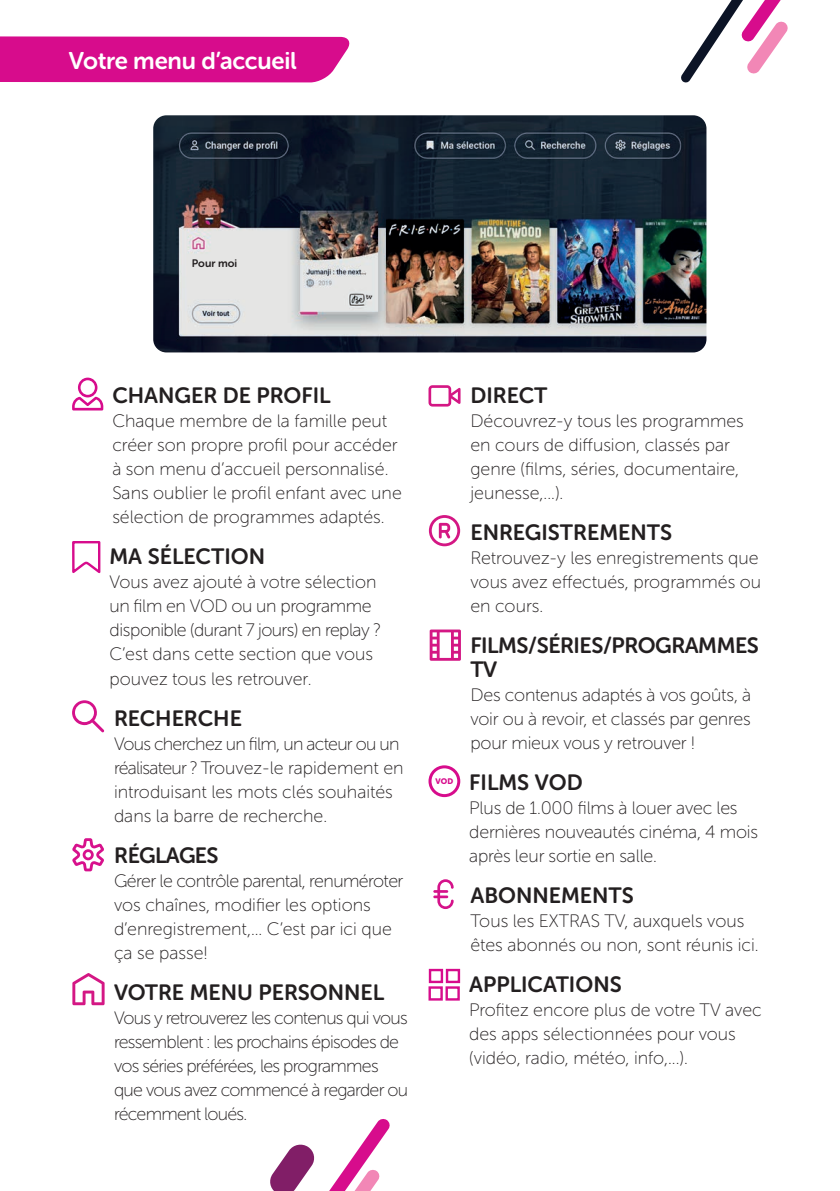
<style>
.page{position:relative;width:840px;height:1191px;background:#fff}
.page>*{position:absolute;margin:0;border:0;box-sizing:border-box;transform-origin:0 0}
.t1{font:24px "Museo Sans Rounded 700";letter-spacing:-.01em;color:#fff}
.t2{font:22px "Museo Sans Rounded 700";color:#231f20}
.t3{font:22px/24px "Museo Sans Rounded 700";letter-spacing:-.02em;color:#231f20}
.t4{font:22px "Museo Sans Rounded 700";letter-spacing:-.03em;color:#231f20}
.t5{font:18px/24px "Museo Sans Rounded 100";letter-spacing:-.005em;color:#231f20}
.t6{font:18px/24px "Museo Sans Rounded 100";letter-spacing:-.04em;color:#231f20}
.t7{font:10.8px "Museo Sans Rounded 700";color:#231f20}
.t8{font:8px "Museo Sans Rounded 900";color:#d70c8c}
</style>
<div class="page">
<div style="left:0;top:36px;width:350px;height:46px;background:#d70c8c"></div>
<svg style="left:72px;top:377px;width:31px;height:33px"></svg>
<svg style="left:72px;top:541px;width:29px;height:33px"></svg>
<svg style="left:72px;top:700px;width:32px;height:32px"></svg>
<svg style="left:72px;top:838px;width:32px;height:33px"></svg>
<svg style="left:72px;top:973px;width:33px;height:32px"></svg>
<svg style="left:428px;top:385px;width:32px;height:21px"></svg>
<svg style="left:428px;top:515px;width:32px;height:31px"></svg>
<svg style="left:429px;top:629px;width:31px;height:32px"></svg>
<div style="left:428px;top:765px;width:32px;height:32px;border:3px solid #d70c8c;border-radius:50%"></div>
<svg style="left:433px;top:879px;width:20px;height:30px"></svg>
<div style="left:428px;top:968px;width:15px;height:15px;border:2px solid #d70c8c"></div>
<div style="left:445px;top:968px;width:15px;height:15px;border:2px solid #d70c8c"></div>
<div style="left:428px;top:986px;width:14px;height:14px;border:2px solid #d70c8c"></div>
<div style="left:445px;top:986px;width:14px;height:14px;border:2px solid #d70c8c"></div>
<svg style="left:681px;top:0;width:107px;height:83px"></svg>
<svg style="left:270px;top:1119px;width:120px;height:72px"></svg>
<img style="left:153px;top:115px;width:553px;height:237px">
<h1 class="t1" style="left:69px;top:47px;width:229px">Votre menu d’accueil</h1>
<p class="t7" style="left:192px;top:257px;width:47px">Pour moi</p>
<p class="t2" style="left:112px;top:383px;width:220px">CHANGER DE PROFIL</p>
<p class="t5" style="left:112px;top:409px;width:291px">Chaque membre de la famille peut créer son propre profil pour accéder à son menu d’accueil personnalisé.<br>Sans oublier le profil enfant avec une sélection de programmes adaptés.</p>
<p class="t2" style="left:109px;top:544px;width:157px">MA SÉLECTION</p>
<p class="t5" style="left:109px;top:570px;width:273px">Vous avez ajouté à votre sélection un film en VOD ou un programme disponible (durant 7 jours) en replay ?<br>C’est dans cette section que vous pouvez tous les retrouver.</p>
<p class="t2" style="left:114px;top:705px;width:129px">RECHERCHE</p>
<p class="t5" style="left:114px;top:731px;width:291px">Vous cherchez un film, un acteur ou un réalisateur ? Trouvez-le rapidement en introduisant les mots clés souhaités dans la barre de recherche.</p>
<p class="t4" style="left:114px;top:842px;width:106px">RÉGLAGES</p>
<p class="t5" style="left:114px;top:868px;width:291px">Gérer le contrôle parental, renuméroter vos chaînes, modifier les options d’enregistrement,... C’est par ici que ça se passe!</p>
<p class="t2" style="left:114px;top:979px;width:272px">VOTRE MENU PERSONNEL</p>
<p class="t6" style="left:114px;top:1005px;width:295px">Vous y retrouverez les contenus qui vous ressemblent : les prochains épisodes de vos séries préférées, les programmes que vous avez commencé à regarder ou récemment loués.</p>
<p class="t2" style="left:470px;top:383px;width:78px">DIRECT</p>
<p class="t5" style="left:470px;top:409px;width:275px">Découvrez-y tous les programmes en cours de diffusion, classés par genre (films, séries, documentaire, jeunesse,...).</p>
<p class="t2" style="left:470px;top:520px;width:203px">ENREGISTREMENTS</p>
<p class="t5" style="left:470px;top:546px;width:292px">Retrouvez-y les enregistrements que vous avez effectués, programmés ou en cours.</p>
<p class="t3" style="left:470px;top:633px;width:290px">FILMS/SÉRIES/PROGRAMMES<br>TV</p>
<p class="t5" style="left:470px;top:683px;width:282px;text-align:justify">Des contenus adaptés à vos goûts, à voir ou à revoir, et classés par genres pour mieux vous y retrouver !</p>
<p class="t8" style="left:435px;top:777px;width:19px">VOD</p>
<p class="t2" style="left:469px;top:770px;width:115px">FILMS VOD</p>
<p class="t5" style="left:469px;top:796px;width:290px">Plus de 1.000 films à louer avec les dernières nouveautés cinéma, 4 mois après leur sortie en salle.</p>
<p class="t2" style="left:470px;top:883px;width:165px">ABONNEMENTS</p>
<p class="t5" style="left:470px;top:909px;width:289px">Tous les EXTRAS TV, auxquels vous êtes abonnés ou non, sont réunis ici.</p>
<p class="t2" style="left:469px;top:972px;width:154px">APPLICATIONS</p>
<p class="t5" style="left:469px;top:998px;width:294px">Profitez encore plus de votre TV avec des apps sélectionnées pour vous (vidéo, radio, météo, info,...).</p>
</div>
